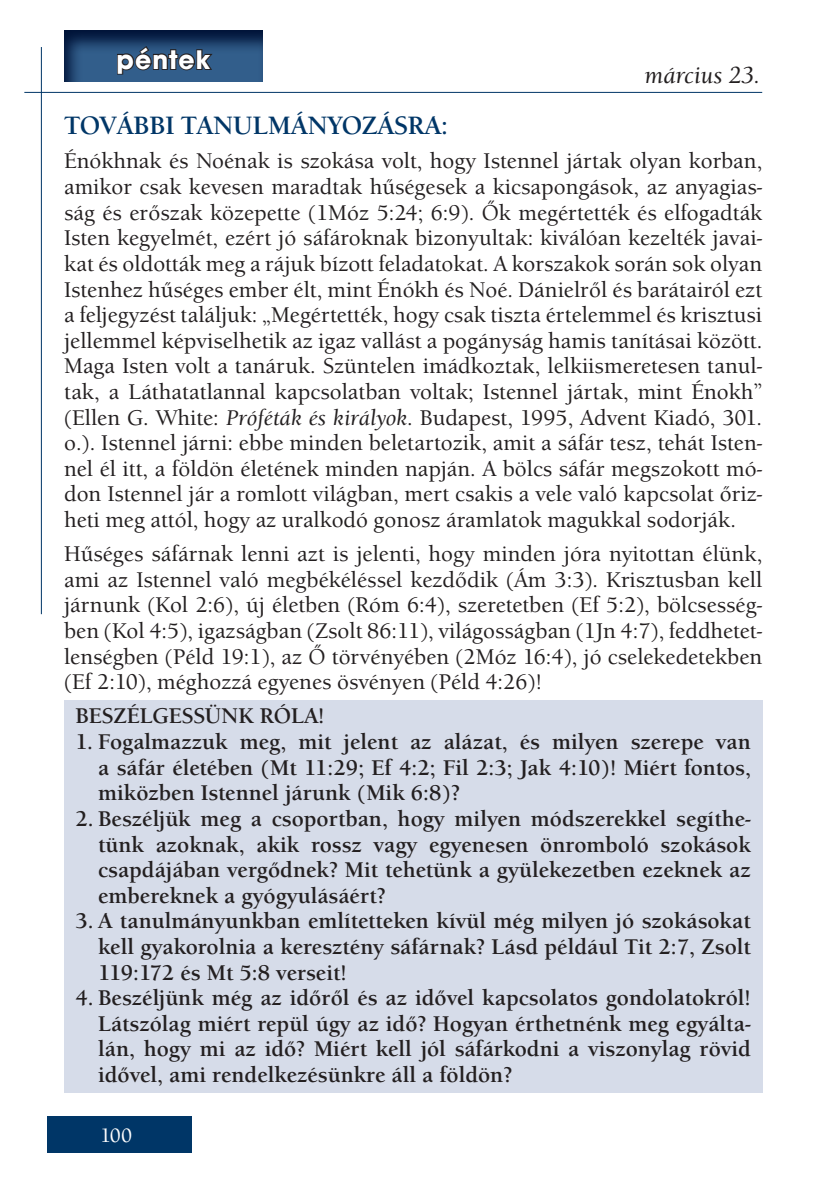
<style>
.page{position:relative;width:832px;height:1183px;background:#fff}
.page>*{position:absolute;margin:0;border:0;box-sizing:border-box;transform-origin:0 0}
.t1{font:700 28px "Avant Gar Got Itc TEE";letter-spacing:.04em;color:#fff}
.t2{font:700 26px "Berkeley Old Sty Itc TEE";color:#003667}
.t3{font:italic 500 24px "Berkeley Old Sty Itc TEE";color:#231f20}
.t4{font:500 22px/25.6px "Berkeley Old Sty Itc TEE";color:#231f20;text-align:justify}
.t5{font:700 22px/25.6px "Berkeley Old Sty Itc TEE";color:#231f20;text-align:justify}
.t6{font:500 20px "Berkeley Old Sty Itc TEE";color:#fff}
.s1{font-style:italic}
</style>
<div class="page">
<div style="left:47px;top:1116px;width:145px;height:37px;background:#003667"></div>
<hr style="left:24px;top:92px;width:737px;height:1px;background:#003667">
<hr style="left:41px;top:47px;width:1px;height:567px;background:#003667">
<div style="left:64px;top:700px;width:697px;height:392px;background:#d6dce9"></div>
<svg style="left:64px;top:30px;width:199px;height:52px;background:#20446e"></svg>
<svg style="left:116px;top:45px;width:99px;height:30px;background:#2b4665"></svg>
<p class="t1" style="left:116px;top:42px;width:95px">péntek</p>
<p class="t2" style="left:64px;top:110px;width:385px">TOVÁBBI TANULMÁNYOZÁSRA:</p>
<p class="t4" style="left:64px;top:148px;width:699px">Énókhnak és Noénak is szokása volt, hogy Istennel jártak olyan korban, amikor csak kevesen maradtak hűségesek a kicsapongások, az anyagias&shy;ság és erőszak közepette (1Móz 5:24; 6:9). Ők megértették és elfogadták Isten kegyelmét, ezért jó sáfároknak bizonyultak: kiválóan kezelték javai&shy;kat és oldották meg a rájuk bízott feladatokat. A korszakok során sok olyan Istenhez hűséges ember élt, mint Énókh és Noé. Dánielről és barátairól ezt a feljegyzést találjuk: „Megértették, hogy csak tiszta értelemmel és krisztusi jellemmel képviselhetik az igaz vallást a pogányság hamis tanításai között.<br>Maga Isten volt a tanáruk. Szüntelen imádkoztak, lelkiismeretesen tanul&shy;tak, a Láthatatlannal kapcsolatban voltak; Istennel jártak, mint Énokh” (Ellen G. White: <span class="s1">Próféták és királyok</span>. Budapest, 1995, Advent Kiadó, 301. o.). Istennel járni: ebbe minden beletartozik, amit a sáfár tesz, tehát Isten&shy;nel él itt, a földön életének minden napján. A bölcs sáfár megszokott mó&shy;don Istennel jár a romlott világban, mert csakis a vele való kapcsolat őriz&shy;heti meg attól, hogy az uralkodó gonosz áramlatok magukkal sodorják.</p>
<p class="t4" style="left:64px;top:541px;width:699px">Hűséges sáfárnak lenni azt is jelenti, hogy minden jóra nyitottan élünk, ami az Istennel való megbékéléssel kezdődik (Ám 3:3). Krisztusban kell járnunk (Kol 2:6), új életben (Róm 6:4), szeretetben (Ef 5:2), bölcsesség&shy;ben (Kol 4:5), igazságban (Zsolt 86:11), világosságban (1Jn 4:7), feddhetet&shy;lenségben (Péld 19:1), az Ő törvényében (2Móz 16:4), jó cselekedetekben (Ef 2:10), méghozzá egyenes ösvényen (Péld 4:26)!</p>
<p class="t5" style="left:75px;top:703px;width:250px">BESZÉLGESSÜNK RÓLA!</p>
<p class="t5" style="left:98px;top:729px;width:654px;text-indent:-23px">1. Fogalmazzuk meg, mit jelent az alázat, és milyen szerepe van a sáfár életében (Mt 11:29; Ef 4:2; Fil 2:3; Jak 4:10)! Miért fontos, miközben Istennel járunk (Mik 6:8)?</p>
<p class="t5" style="left:98px;top:806px;width:654px;text-indent:-23px">2. Beszéljük meg a csoportban, hogy milyen módszerekkel segíthe&shy;tünk azoknak, akik rossz vagy egyenesen önromboló szokások csapdájában vergődnek? Mit tehetünk a gyülekezetben ezeknek az embereknek a gyógyulásáért?</p>
<p class="t5" style="left:98px;top:908px;width:653px;text-indent:-23px">3. A tanulmányunkban említetteken kívül még milyen jó szokásokat kell gyakorolnia a keresztény sáfárnak? Lásd például Tit 2:7, Zsolt 119:172 és Mt 5:8 verseit!</p>
<p class="t5" style="left:98px;top:985px;width:654px;text-indent:-23px">4. Beszéljünk még az időről és az idővel kapcsolatos gondolatokról!<br>Látszólag miért repül úgy az idő? Hogyan érthetnénk meg egyálta&shy;lán, hogy mi az idő? Miért kell jól sáfárkodni a viszonylag rövid idővel, ami rendelkezésünkre áll a földön?</p>
<p class="t3" style="left:644px;top:61px;width:117px">március 23.</p>
<p class="t6" style="left:100px;top:1124px;width:33px">100</p>
</div>
